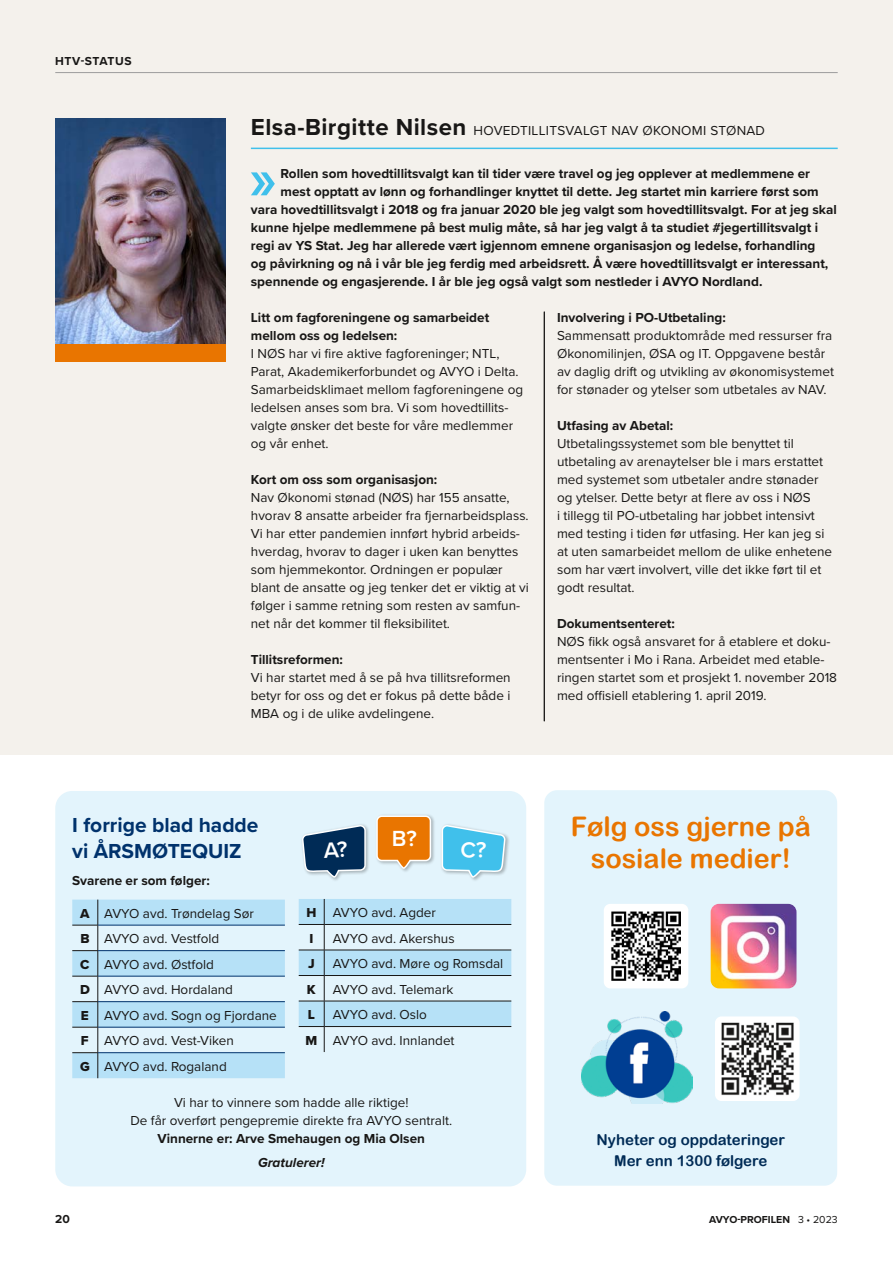
<style>
.page{position:relative;width:893px;height:1263px;background:#fff}
.page>*{position:absolute;margin:0;border:0;box-sizing:border-box;transform-origin:0 0}
.t1{font:700 64.2px "Proxima Nova";color:#40c0eb;scale:.8 1}
.t2{font:27px/32.4px "Arial Rounded MT Bold";color:#e97500;text-align:center}
.t3{font:600 22.65px "Proxima Nova";color:#fff}
.t4{font:700 21px/25.5px "Proxima Nova";color:#00326c}
.t5{font:15px/21px "Arial Rounded MT Bold";color:#002b56;text-align:center}
.t6{font:13.5px/18px "Proxima Nova";color:#181716}
.t7{font:700 13.5px/18px "Proxima Nova";color:#181716}
.t8{font:13.5px "Proxima Nova";letter-spacing:.02em;color:#181716}
.t9{font:italic 700 13.5px "Proxima Nova";color:#181716}
.t10{font:13.5px "Proxima Nova Extrabld";color:#181716}
.t11{font:700 12px "Proxima Nova";letter-spacing:.045em;color:#181716}
.t12{font:700 10.5px "Proxima Nova";color:#181716}
.s1{font-weight:700;font-size:24px}
.s2{font-family:"Proxima Nova Extrabld"}
.s3{font-weight:400}
</style>
<div class="page">
<div style="left:0;top:0;width:893px;height:755px;background:#f4f1ec"></div>
<hr style="left:251px;top:148px;width:587px;height:1px;background:#40c0eb">
<hr style="left:544px;top:312px;width:1px;height:409px;background:#181716">
<div style="left:55px;top:791px;width:471px;height:395px;background:#e3f4fc;border-radius:17px"></div>
<div style="left:375px;top:814px;width:61px;height:59px;background:#181716;opacity:.3"></div>
<svg style="left:375px;top:815px;width:57px;height:54px;background:#e79540"></svg>
<div style="left:441px;top:823px;width:69px;height:58px;background:#181716;opacity:.3"></div>
<div style="left:301px;top:823px;width:69px;height:58px;background:#181716;opacity:.3"></div>
<img style="left:55px;top:118px;width:170px;height:227px">
<div style="left:55px;top:345px;width:170px;height:17px;background:#e97500"></div>
<hr style="left:55px;top:72px;width:783px;height:1px;background:#9c9c9d">
<svg style="left:72px;top:899px;width:213px;height:179px"></svg>
<hr style="left:98px;top:925px;width:187px;height:1px;background:#00326c">
<hr style="left:98px;top:950px;width:187px;height:1px;background:#00326c">
<hr style="left:98px;top:976px;width:187px;height:1px;background:#00326c">
<hr style="left:98px;top:1001px;width:187px;height:1px;background:#00326c">
<hr style="left:98px;top:1027px;width:187px;height:1px;background:#00326c">
<hr style="left:98px;top:1052px;width:187px;height:1px;background:#00326c">
<div style="left:544px;top:790px;width:293px;height:396px;background:#e3f4fc;border-radius:13px"></div>
<img style="left:582px;top:1012px;width:111px;height:92px">
<img style="left:711px;top:904px;width:85px;height:84px">
<div style="left:604px;top:904px;width:84px;height:84px;background:#fff;border-radius:7px"></div>
<img style="left:611px;top:911px;width:70px;height:70px">
<div style="left:715px;top:1016px;width:84px;height:85px;background:#fff;border-radius:7px"></div>
<img style="left:721px;top:1022px;width:73px;height:74px">
<svg style="left:299px;top:899px;width:212px;height:153px"></svg>
<svg style="left:301px;top:824px;width:66px;height:55px"></svg>
<svg style="left:441px;top:824px;width:65px;height:55px"></svg>
<p class="t11" style="left:55px;top:52px;width:78px">HTV-STATUS</p>
<p class="t8" style="left:251px;top:120px;width:516px"><span class="s1">Elsa-Birgitte Nilsen</span> HOVEDTILLITSVALGT NAV ØKONOMI STØNAD</p>
<h1 class="t1" style="left:249px;top:130px;width:35px">»</h1>
<p class="t7" style="left:281px;top:165px;width:531px">Rollen som hovedtillitsvalgt kan til tider være travel og jeg opplever at medlemmene er</p>
<p class="t7" style="left:281px;top:183px;width:539px">mest opptatt av lønn og forhandlinger knyttet til dette. Jeg startet min karriere først som</p>
<p class="t7" style="left:251px;top:201px;width:587px">vara hovedtillitsvalgt i 2018 og fra januar 2020 ble jeg valgt som hovedtillitsvalgt. For at jeg skal</p>
<p class="t7" style="left:251px;top:219px;width:569px">kunne hjelpe medlemmene på best mulig måte, så har jeg valgt å ta studiet #jegertillitsvalgt i</p>
<p class="t7" style="left:251px;top:237px;width:566px">regi av YS Stat. Jeg har allerede vært igjennom emnene organisasjon og ledelse, forhandling</p>
<p class="t7" style="left:251px;top:255px;width:579px">og påvirkning og nå i vår ble jeg ferdig med arbeidsrett. Å være hovedtillitsvalgt er interessant,</p>
<p class="t7" style="left:251px;top:273px;width:513px">spennende og engasjerende. I år ble jeg også valgt som nestleder i AVYO Nordland.</p>
<p class="t7" style="left:251px;top:309px;width:240px">Litt om fagforeningene og samarbeidet mellom oss og ledelsen:</p>
<p class="t6" style="left:251px;top:344px;width:274px">I NØS har vi fire aktive fagforeninger; NTL, Parat, Akademikerforbundet og AVYO i Delta.<br>Samarbeidsklimaet mellom fagforeningene og ledelsen anses som bra. Vi som hovedtillits&shy;valgte ønsker det beste for våre medlemmer og vår enhet.</p>
<p class="t7" style="left:251px;top:470px;width:188px">Kort om oss som organisasjon:</p>
<p class="t6" style="left:251px;top:488px;width:280px">Nav Økonomi stønad (NØS) har 155 ansatte, hvorav 8 ansatte arbeider fra fjernarbeidsplass.<br>Vi har etter pandemien innført hybrid arbeids&shy;hverdag, hvorav to dager i uken kan benyttes som hjemmekontor. Ordningen er populær blant de ansatte og jeg tenker det er viktig at vi følger i samme retning som resten av samfun&shy;net når det kommer til fleksibilitet.</p>
<p class="t7" style="left:251px;top:650px;width:94px">Tillitsreformen:</p>
<p class="t6" style="left:251px;top:668px;width:261px;text-align:justify">Vi har startet med å se på hva tillitsreformen betyr for oss og det er fokus på dette både i MBA og i de ulike avdelingene.</p>
<p class="t7" style="left:557px;top:308px;width:170px">Involvering i PO-Utbetaling:</p>
<p class="t6" style="left:557px;top:326px;width:278px">Sammensatt produktområde med ressurser fra Økonomilinjen, ØSA og IT. Oppgavene består av daglig drift og utvikling av økonomisystemet for stønader og ytelser som utbetales av NAV.</p>
<p class="t7" style="left:557px;top:416px;width:118px">Utfasing av Abetal:</p>
<p class="t6" style="left:557px;top:434px;width:277px">Utbetalingssystemet som ble benyttet til utbetaling av arenaytelser ble i mars erstattet med systemet som utbetaler andre stønader og ytelser. Dette betyr at flere av oss i NØS<br>i tillegg til PO-utbetaling har jobbet intensivt med testing i tiden før utfasing. Her kan jeg si at uten samarbeidet mellom de ulike enhetene som har vært involvert, ville det ikke ført til et godt resultat.</p>
<p class="t7" style="left:557px;top:614px;width:119px">Dokumentsenteret:</p>
<p class="t6" style="left:557px;top:632px;width:282px">NØS fikk også ansvaret for å etablere et doku&shy;mentsenter i Mo i Rana. Arbeidet med etable&shy;ringen startet som et prosjekt 1. november 2018 med offisiell etablering 1. april 2019.</p>
<h3 class="t4" style="left:72px;top:812px;width:188px">I forrige blad hadde vi ÅRSMØTEQUIZ</h3>
<p class="t7" style="left:72px;top:871px;width:139px">Svarene er som følger:</p>
<p class="t6" style="left:80px;top:900px;width:198px;line-height:25.5px"><span class="s2">A</span> AVYO avd. Trøndelag Sør<br><span class="s2">B</span> AVYO avd. Vestfold<br><span class="s2">C</span> AVYO avd. Østfold<br><span class="s2">D</span> AVYO avd. Hordaland<br><span class="s2">E</span> AVYO avd. Sogn og Fjordane<br><span class="s2">F</span> AVYO avd. Vest-Viken<br><span class="s2">G</span> AVYO avd. Rogaland</p>
<h3 class="t3" style="left:392px;top:821px;width:27px">B?</h3>
<p class="t6" style="left:306px;top:903px;width:131px"><span class="s2">H</span> AVYO avd. Agder</p>
<p class="t10" style="left:309px;top:928px;width:5px">I</p>
<p class="t6" style="left:333px;top:928px;width:123px">AVYO avd. Akershus</p>
<p class="t10" style="left:308px;top:953px;width:8px">J</p>
<p class="t6" style="left:333px;top:954px;width:172px">AVYO avd. Møre og Romsdal</p>
<p class="t10" style="left:307px;top:979px;width:10px">K</p>
<p class="t6" style="left:333px;top:979px;width:122px">AVYO avd. Telemark</p>
<p class="t10" style="left:308px;top:1004px;width:9px">L</p>
<p class="t6" style="left:305px;top:1001px;width:151px;line-height:25.7px;text-align:center">AVYO avd. Oslo<br><span class="s2">M</span> AVYO avd. Innlandet</p>
<p class="t6" style="left:130px;top:1093px;width:323px;text-align:center">Vi har to vinnere som hadde alle riktige!<br>De får overført pengepremie direkte fra AVYO sentralt.</p>
<p class="t7" style="left:158px;top:1129px;width:269px">Vinnerne er: Arve Smehaugen og Mia Olsen</p>
<p class="t9" style="left:258px;top:1152px;width:68px">Gratulerer!</p>
<h2 class="t2" style="left:571px;top:809px;width:241px">Følg oss gjerne på sosiale medier!</h2>
<p class="t5" style="left:597px;top:1129px;width:190px">Nyheter og oppdateringer<br>Mer enn 1300 følgere</p>
<p class="t11" style="left:55px;top:1210px;width:16px">20</p>
<p class="t12" style="left:709px;top:1211px;width:130px">AVYO-PROFILEN <span class="s3">3 • 2023</span></p>
</div>
